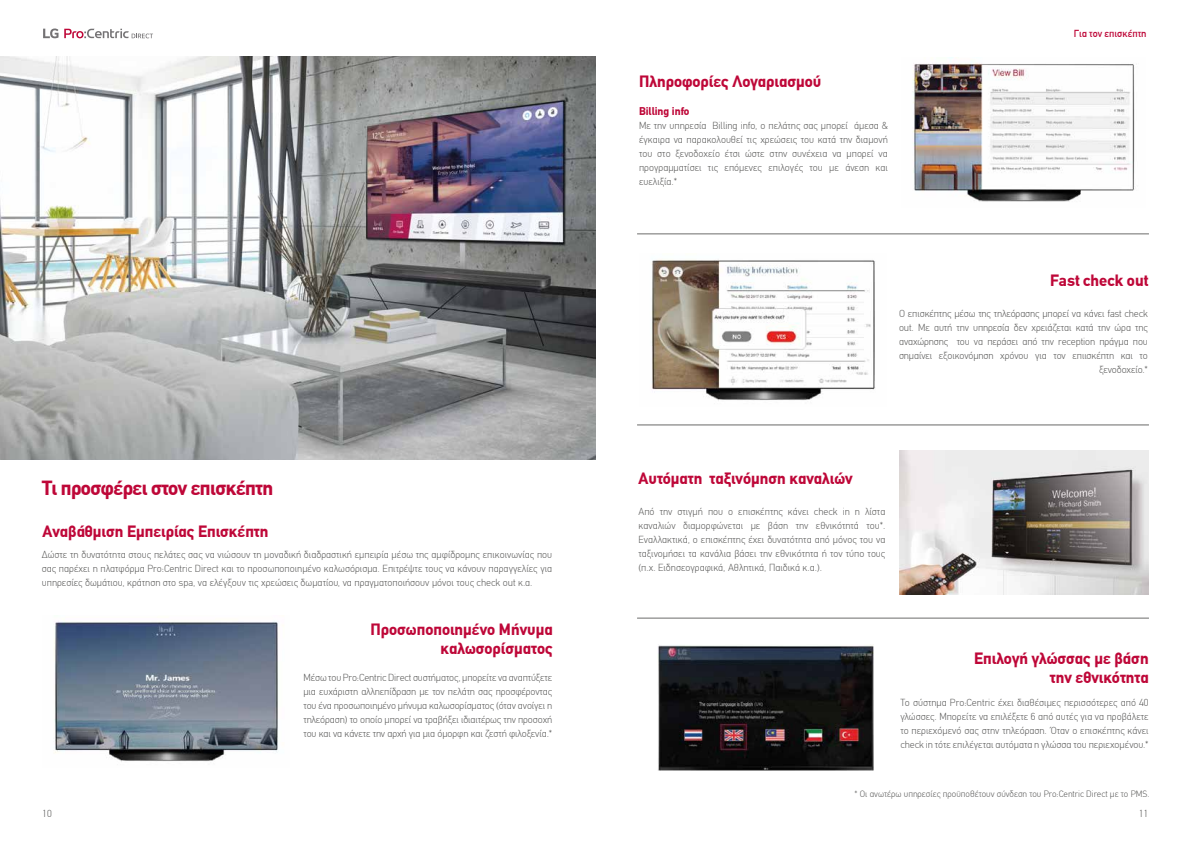
<style>
.page{position:relative;width:1191px;height:842px;background:#fff}
.page>*{position:absolute;margin:0;border:0;box-sizing:border-box;transform-origin:0 0}
.t1{font:700 20px "CF Din";letter-spacing:-.025em;color:#be0738}
.t2{font:700 16px/19px "CF Din";color:#be0738;text-align:right}
.t3{font:700 11px "CF Din";color:#be0738}
.t4{font:300 10px/14px "CF Din";letter-spacing:-.01em;color:#575756;text-align:justify}
.t5{font:10px "CF Din";color:#be0738}
.t6{font:300 9px "CF Din";color:#575756}
</style>
<div class="page">
<svg style="left:43px;top:29px;width:110px;height:9px"></svg>
<hr style="left:637px;top:618px;width:512px;height:1px;background:#9d9d9c">
<hr style="left:637px;top:425px;width:512px;height:1px;background:#9d9d9c">
<hr style="left:637px;top:233px;width:512px;height:1px;background:#9d9d9c">
<hr style="left:637px;top:234px;width:512px;height:1px;background:#9d9d9c">
<img style="left:899px;top:451px;width:249px;height:144px">
<img style="left:658px;top:644px;width:215px;height:127px">
<img style="left:0;top:57px;width:595px;height:402px">
<img style="left:54px;top:621px;width:224px;height:141px">
<img style="left:913px;top:57px;width:222px;height:145px">
<img style="left:652px;top:260px;width:223px;height:141px">
<h1 class="t1" style="left:42px;top:473px;width:233px">Τι προσφέρει στoν επισκέπτη</h1>
<h2 class="t2" style="left:42px;top:522px;width:227px">Αναβάθμιση Εμπειρίας Επισκέπτη</h2>
<p class="t4" style="left:42px;top:548px;width:512px">Δώστε τη δυνατότητα στους πελάτες σας να νιώσουν τη μοναδική διαδραστική εμπειρία μέσω της αμφίδρομης επικοινωνίας που σας παρέχει η πλατφόρμα Pro:Centric Direct και το προσωποποιημένο καλωσόρισμα. Επιτρέψτε τους να κάνουν παραγγελίες για υπηρεσίες δωμάτιου, κράτηση στο spa, να ελέγξουν τις χρεώσεις δωματίου, να πραγματοποιήσουν μόνοι τους check οut κ.α.</p>
<h2 class="t2" style="left:370px;top:619px;width:184px">Προσωποποιημένο Μήνυμα καλωσορίσματος</h2>
<p class="t4" style="left:303px;top:671px;width:250px">Μέσω του Pro:Centric Direct συστήματος, μπορείτε να αναπτύξετε μια ευχάριστη αλληεπίδραση με τον πελάτη σας προσφέροντας του ένα προσωποιημένο μήνυμα καλωσορίσματος (όταν ανοίγει η τηλεόραση) το οποίο μπορεί να τραβήξει ιδιαιτέρως την προσοχή του και να κάνετε την αρχή για μια όμορφη και ζεστή φιλοξενία.*</p>
<h2 class="t2" style="left:639px;top:72px;width:184px">Πληροφορίες Λογαριασμού</h2>
<p class="t3" style="left:639px;top:103px;width:52px">Billing info</p>
<p class="t4" style="left:639px;top:119px;width:250px">Με την υπηρεσία Billing info, ο πελάτης σας μπορεί άμεσα &amp; έγκαιρα να παρακολουθεί τις χρεώσεις του κατά την διαμονή του στο ξενοδοχείο έτσι ώστε στην συνέχεια να μπορεί να προγραμματίσει τις επόμενες επιλογές του με άνεση και ευελιξία.*</p>
<p class="t5" style="left:1073px;top:27px;width:74px">Για τον επισκέπτη</p>
<h2 class="t2" style="left:1050px;top:270px;width:100px">Fast check out</h2>
<p class="t4" style="left:899px;top:307px;width:250px;text-align:right">Ο επισκέπτης μέσω της τηλεόρασης μπορεί να κάνει fast check out. Με αυτή την υπηρεσία δεν χρειάζεται κατά την ώρα της αναχώρησης του να περάσει από την reception πράγμα που σημαίνει εξοικονόμηση χρόνου για τον επιισκέπτη και το ξενοδοχείο.*</p>
<h2 class="t2" style="left:638px;top:468px;width:216px">Αυτόματη ταξινόμηση καναλιών</h2>
<p class="t4" style="left:638px;top:504px;width:248px">Από την στιγμή που ο επισκέπτης κάνει check in η λίστα καναλιών διαμορφώνεται με βάση την εθνικότητά του*.<br>Εναλλακτικά, ο επισκέπτης έχει δυνατότητα από μόνος του να ταξινομήσει τα κανάλια βάσει την εθνικότητα ή τον τύπο τους (π.χ. Ειδησεογραφικά, Αθλητικά, Παιδικά κ.α.).</p>
<h2 class="t2" style="left:974px;top:649px;width:176px">Επιλογή γλώσσας με βάση την εθνικότητα</h2>
<p class="t4" style="left:900px;top:696px;width:250px">Το σύστημα Pro:Centric έχει διαθέσιμες περισσότερες από 40 γλώσσες. Μπορείτε να επιλέξετε 6 από αυτές για να προβάλετε το περιεχόμενό σας στην τηλεόραση. Όταν ο επισκέπτης κάνει check in τότε επιλέγεται αυτόματα η γλώσσα του περιεχομένου.*</p>
<p class="t6" style="left:854px;top:789px;width:296px">* Οι ανωτέρω υπηρεσίες προϋποθέτουν σύνδεση του Pro:Centric Direct με το PMS.</p>
<p class="t4" style="left:43px;top:807px;width:11px">10</p>
<p class="t4" style="left:1139px;top:807px;width:11px">11</p>
</div>
